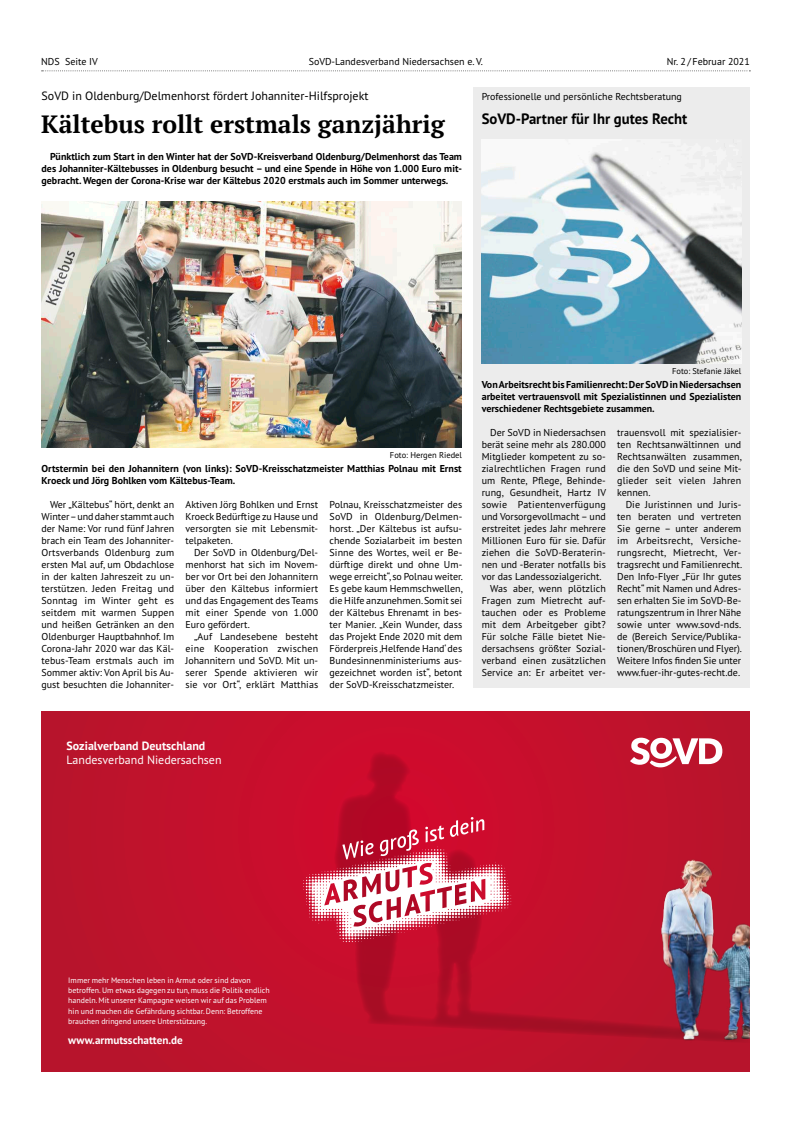
<style>
.page{position:relative;width:791px;height:1134px;background:#fff}
.page>*{position:absolute;margin:0;border:0;box-sizing:border-box;transform-origin:0 0}
.t1{font:700 25px "PT Serif Pro";color:#000}
.t2{font:700 15px "PT Sans Pro";color:#000}
.t3{font:12px "PT Sans Pro";color:#000}
.t4{font:12px "PT Sans Pro";color:#fff}
.t5{font:700 12px "PT Sans Pro";color:#fff}
.t6{font:700 11.1px "PT Sans Pro";color:#fff}
.t7{font:10px/12px "PT Sans Pro";color:#000;text-align:justify}
.t8{font:700 10px/12px "PT Sans Pro";color:#000;text-align:justify}
.t9{font:10px "PT Sans Pro";letter-spacing:.025em;color:#000}
.t10{font:8.5px "PT Sans Pro";letter-spacing:-.005em;color:#000}
.t11{font:7.9px/10.3px "PT Sans Pro";color:#fff}
</style>
<div class="page">
<svg style="left:42px;top:70px;width:708px;height:1px"></svg>
<img style="left:42px;top:202px;width:420px;height:246px">
<div style="left:473px;top:88px;width:277px;height:600px;background:#ececec"></div>
<img style="left:482px;top:140px;width:259px;height:224px">
<div style="left:41px;top:711px;width:709px;height:360px;background:#c0122c"></div>
<svg style="left:631px;top:738px;width:91px;height:13px"></svg>
<svg style="left:334px;top:751px;width:389px;height:287px"></svg>
<img style="left:648px;top:843px;width:102px;height:200px">
<svg style="left:303px;top:817px;width:209px;height:125px"></svg>
<p class="t7" style="left:41px;top:55px;width:58px">NDS Seite IV</p>
<p class="t7" style="left:309px;top:55px;width:176px">SoVD-Landesverband Niedersachsen e. V.</p>
<p class="t7" style="left:667px;top:55px;width:85px">Nr. 2 / Februar 2021</p>
<p class="t3" style="left:42px;top:88px;width:328px">SoVD in Oldenburg/Delmenhorst fördert Johanniter-Hilfsprojekt</p>
<h1 class="t1" style="left:41px;top:108px;width:405px">Kältebus rollt erstmals ganzjährig</h1>
<p class="t8" style="left:42px;top:150px;width:422px;text-indent:8px">Pünktlich zum Start in den Winter hat der SoVD-Kreisverband Oldenburg/Delmenhorst das Team des Johanniter-Kältebusses in Oldenburg besucht – und eine Spende in Höhe von 1.000 Euro mit&shy;gebracht. Wegen der Corona-Krise war der Kältebus 2020 erstmals auch im Sommer unterwegs.</p>
<p class="t7" style="left:482px;top:90px;width:202px">Professionelle und persönliche Rechtsberatung</p>
<h2 class="t2" style="left:482px;top:109px;width:207px">SoVD-Partner für Ihr gutes Recht</h2>
<p class="t10" style="left:390px;top:449px;width:74px">Foto: Hergen Riedel</p>
<p class="t8" style="left:42px;top:462px;width:422px">Ortstermin bei den Johannitern (von links): SoVD-Kreisschatzmeister Matthias Polnau mit Ernst<br>Kroeck und Jörg Bohlken vom Kältebus-Team.</p>
<p class="t7" style="left:42px;top:498px;width:134px;text-indent:8px">Wer „Kältebus“ hört, denkt an Winter – und daher stammt auch der Name: Vor rund fünf Jahren brach ein Team des Johanniter-Ortsverbands Oldenburg zum ersten Mal auf, um Obdachlose in der kalten Jahreszeit zu un&shy;terstützen. Jeden Freitag und Sonntag im Winter geht es seitdem mit warmen Suppen und heißen Getränken an den Oldenburger Hauptbahnhof. Im Corona-Jahr 2020 war das Käl&shy;tebus-Team erstmals auch im Sommer aktiv: Von April bis Au&shy;gust besuchten die Johanniter-</p>
<p class="t7" style="left:186px;top:498px;width:134px">Aktiven Jörg Bohlken und Ernst Kroeck Bedürftige zu Hause und versorgten sie mit Lebensmit&shy;telpaketen.</p>
<p class="t7" style="left:186px;top:546px;width:134px;text-indent:8px">Der SoVD in Oldenburg/Del&shy;menhorst hat sich im Novem&shy;ber vor Ort bei den Johannitern über den Kältebus informiert und das Engagement des Teams mit einer Spende von 1.000<br>Euro gefördert.</p>
<p class="t7" style="left:186px;top:630px;width:134px;text-indent:8px">„Auf Landesebene besteht eine Kooperation zwischen Johannitern und SoVD. Mit un&shy;serer Spende aktivieren wir sie vor Ort“, erklärt Matthias</p>
<p class="t7" style="left:330px;top:498px;width:135px">Polnau, Kreisschatzmeister des SoVD in Oldenburg/Delmen&shy;horst. „Der Kältebus ist aufsu&shy;chende Sozialarbeit im besten Sinne des Wortes, weil er Be&shy;dürftige direkt und ohne Um&shy;wege erreicht“, so Polnau weiter.<br>Es gebe kaum Hemmschwellen, die Hilfe anzunehmen. Somit sei der Kältebus Ehrenamt in bes&shy;ter Manier. „Kein Wunder, dass das Projekt Ende 2020 mit dem Förderpreis ‚Helfende Hand‘ des Bundesinnenministeriums aus&shy;gezeichnet worden ist“, betont der SoVD-Kreisschatzmeister.</p>
<p class="t10" style="left:672px;top:365px;width:71px">Foto: Stefanie Jäkel</p>
<p class="t8" style="left:482px;top:378px;width:261px">Von Arbeitsrecht bis Familienrecht: Der SoVD in Niedersachsen arbeitet vertrauensvoll mit Spezialistinnen und Spezialisten verschiedener Rechtsgebiete zusammen.</p>
<p class="t7" style="left:490px;top:426px;width:117px">Der SoVD in Niedersachsen</p>
<p class="t7" style="left:482px;top:438px;width:126px">berät seine mehr als 280.000</p>
<p class="t7" style="left:482px;top:450px;width:126px">Mitglieder kompetent zu so-</p>
<p class="t7" style="left:482px;top:462px;width:126px">zialrechtlichen Fragen rund</p>
<p class="t7" style="left:482px;top:474px;width:126px">um Rente, Pflege, Behinde-</p>
<p class="t7" style="left:482px;top:486px;width:126px">rung, Gesundheit, Hartz IV</p>
<p class="t9" style="left:482px;top:498px;width:126px">sowie Patientenverfügung</p>
<p class="t7" style="left:482px;top:510px;width:126px">und Vorsorgevollmacht – und</p>
<p class="t7" style="left:482px;top:522px;width:126px">erstreitet jedes Jahr mehrere</p>
<p class="t7" style="left:482px;top:534px;width:126px">Millionen Euro für sie. Dafür</p>
<p class="t7" style="left:482px;top:546px;width:126px">ziehen die SoVD-Beraterin-</p>
<p class="t7" style="left:482px;top:558px;width:126px">nen und -Berater notfalls bis</p>
<p class="t7" style="left:482px;top:570px;width:122px">vor das Landessozialgericht.</p>
<p class="t7" style="left:490px;top:582px;width:117px">Was aber, wenn plötzlich</p>
<p class="t7" style="left:482px;top:594px;width:126px">Fragen zum Mietrecht auf-</p>
<p class="t7" style="left:482px;top:606px;width:126px">tauchen oder es Probleme</p>
<p class="t7" style="left:482px;top:618px;width:126px">mit dem Arbeitgeber gibt?</p>
<p class="t7" style="left:482px;top:630px;width:126px">Für solche Fälle bietet Nie-</p>
<p class="t7" style="left:482px;top:642px;width:126px">dersachsens größter Sozial-</p>
<p class="t7" style="left:482px;top:654px;width:126px">verband einen zusätzlichen</p>
<p class="t7" style="left:482px;top:666px;width:126px">Service an: Er arbeitet ver-</p>
<p class="t7" style="left:617px;top:426px;width:126px">trauensvoll mit spezialisier&shy;ten Rechtsanwältinnen und Rechtsanwälten zusammen, die den SoVD und seine Mit&shy;glieder seit vielen Jahren kennen.</p>
<p class="t7" style="left:617px;top:498px;width:126px;text-indent:8px">Die Juristinnen und Juris&shy;ten beraten und vertreten Sie gerne – unter anderem im Arbeitsrecht, Versiche&shy;rungsrecht, Mietrecht, Ver&shy;tragsrecht und Familienrecht.<br>Den Info-Flyer „Für Ihr gutes Recht“ mit Namen und Adres&shy;sen erhalten Sie im SoVD-Be&shy;ratungszentrum in Ihrer Nähe sowie unter www.sovd-nds. de (Bereich Service/Publika&shy;tionen/Broschüren und Flyer).<br>Weitere Infos finden Sie unter www.fuer-ihr-gutes-recht.de.</p>
<p class="t5" style="left:67px;top:738px;width:140px">Sozialverband Deutschland</p>
<p class="t4" style="left:67px;top:752px;width:156px">Landesverband Niedersachsen</p>
<p class="t11" style="left:68px;top:974px;width:203px">Immer mehr Menschen leben in Armut oder sind davon betroffen. Um etwas dagegen zu tun, muss die Politik endlich handeln. Mit unserer Kampagne weisen wir auf das Problem hin und machen die Gefährdung sichtbar. Denn: Betroffene brauchen dringend unsere Unterstützung.</p>
<p class="t6" style="left:68px;top:1032px;width:116px">www.armutsschatten.de</p>
</div>
